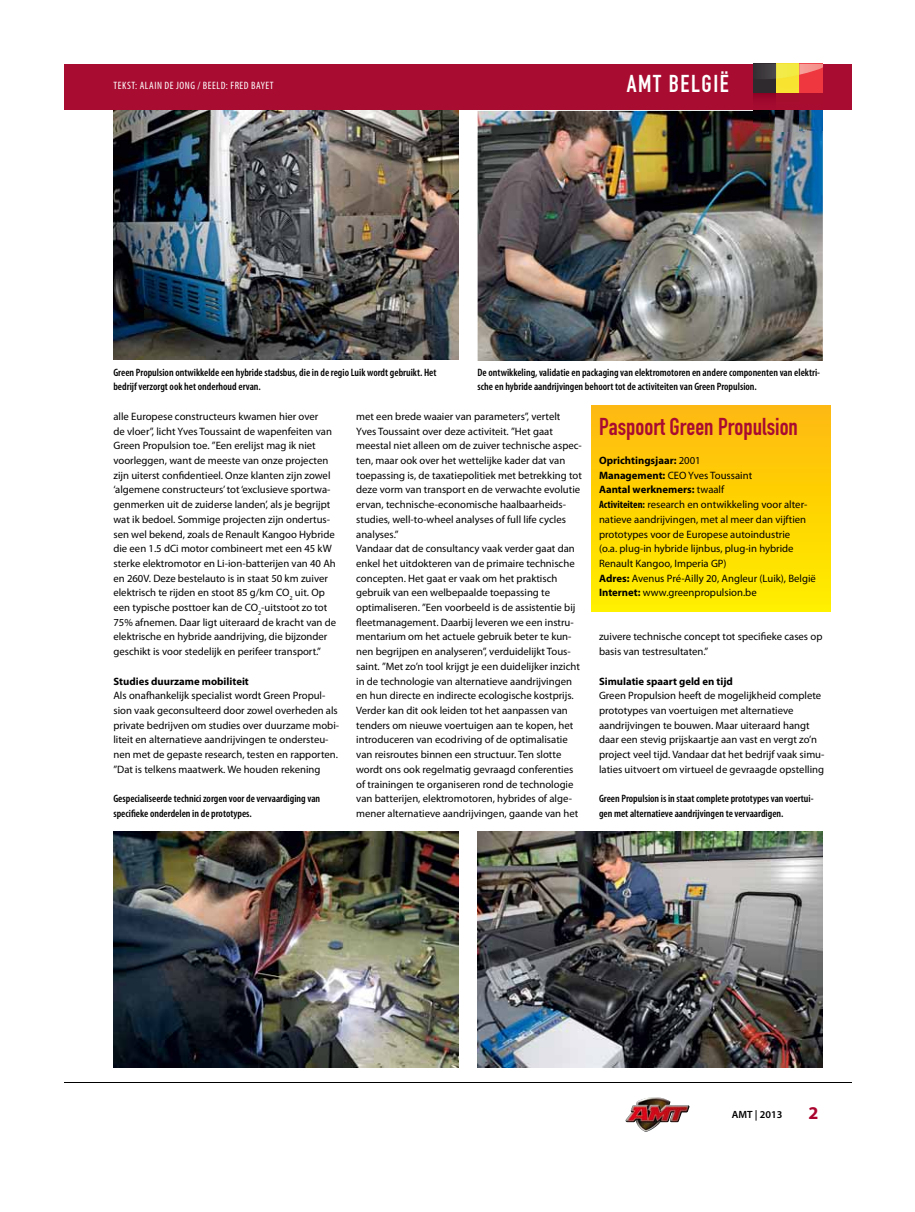
<style>
.page{position:relative;width:915px;height:1212px;background:#fff}
.page>*{position:absolute;margin:0;border:0;box-sizing:border-box;transform-origin:0 0}
.t1{font:24px "DIN Engschrift Std";color:#a80c31}
.t2{font:24px "DIN Engschrift Std";letter-spacing:.065em;color:#fff}
.t3{font:700 18px "Myriad Pro";color:#aa052e}
.t4{font:700 16.05px "Myriad Pro";color:#a80c31}
.t5{font:10.65px/14.7px "Myriad Pro";color:#000}
.t6{font:600 condensed 10.65px/14.7px "Myriad Pro";color:#000}
.t7{font:700 10.65px "Myriad Pro";color:#000}
.t8{font:condensed 10.65px "Myriad Pro";letter-spacing:.05em;color:#fff}
.t9{font:600 10.5px "Myriad Pro";color:#000}
.t10{font:600 condensed 9.3px "Myriad Pro";letter-spacing:.01em;color:#000}
.s1{font-weight:700}
.s2{font-weight:700;font-stretch:condensed}
</style>
<div class="page">
<img style="left:625px;top:1097px;width:64px;height:35px">
<hr style="left:64px;top:1082px;width:786px;height:1px;background:#000">
<div style="left:64px;top:64px;width:786px;height:46px;background:#a80c31"></div>
<img style="left:113px;top:111px;width:345px;height:249px">
<img style="left:477px;top:111px;width:345px;height:250px">
<img style="left:113px;top:832px;width:345px;height:235px">
<img style="left:477px;top:832px;width:345px;height:235px">
<div style="left:753px;top:93px;width:22px;height:17px;background:linear-gradient(to right,#9e082d,#9e082d)"></div>
<svg style="left:753px;top:110px;width:69px;height:21px"></svg>
<svg style="left:753px;top:64px;width:69px;height:29px;background:#b47842"></svg>
<div style="left:591px;top:405px;width:239px;height:206px;background:linear-gradient(to bottom,#feb90e,#ffef00)"></div>
<p class="t8" style="left:113px;top:79px;width:162px">TEKST: ALAIN DE JONG / BEELD: FRED BAYET</p>
<h1 class="t2" style="left:626px;top:69px;width:103px">AMT BELGIË</h1>
<p class="t6" style="left:113px;top:365px;width:324px">Green Propulsion ontwikkelde een hybride stadsbus, die in de regio Luik wordt gebruikt. Het bedrijf verzorgt ook het onderhoud ervan.</p>
<p class="t6" style="left:477px;top:365px;width:344px">De ontwikkeling, validatie en packaging van elektromotoren en andere componenten van elektri&shy;sche en hybride aandrijvingen behoort tot de activiteiten van Green Propulsion.</p>
<p class="t5" style="left:113px;top:409px;width:224px">alle Europese constructeurs kwamen hier over<br>de vloer”, licht Yves Toussaint de wapenfeiten van Green Propulsion toe. ”Een erelijst mag ik niet voorleggen, want de meeste van onze projecten zijn uiterst confidentieel. Onze klanten zijn zowel ‘algemene constructeurs’ tot ‘exclusieve sportwa&shy;genmerken uit de zuiderse landen’, als je begrijpt wat ik bedoel. Sommige projecten zijn ondertus&shy;sen wel bekend, zoals de Renault Kangoo Hybride die een 1.5 dCi motor combineert met een 45 kW sterke elektromotor en Li-ion-batterijen van 40 Ah en 260V. Deze bestelauto is in staat 50 km zuiver elektrisch te rijden en stoot 85 g/km CO <sub>2</sub> uit. Op een typische posttoer kan de CO <sub>2</sub> -uitstoot zo tot 75% afnemen. Daar ligt uiteraard de kracht van de elektrische en hybride aandrijving, die bijzonder geschikt is voor stedelijk en perifeer transport.”</p>
<p class="t7" style="left:113px;top:674px;width:137px">Studies duurzame mobiliteit</p>
<p class="t5" style="left:113px;top:688px;width:227px">Als onafhankelijk specialist wordt Green Propul&shy;sion vaak geconsulteerd door zowel overheden als private bedrijven om studies over duurzame mobi&shy;liteit en alternatieve aandrijvingen te ondersteu&shy;nen met de gepaste research, testen en rapporten. ”Dat is telkens maatwerk. We houden rekening</p>
<p class="t5" style="left:356px;top:409px;width:227px">met een brede waaier van parameters”, vertelt Yves Toussaint over deze activiteit. ”Het gaat meestal niet alleen om de zuiver technische aspec&shy;ten, maar ook over het wettelijke kader dat van toepassing is, de taxatiepolitiek met betrekking tot deze vorm van transport en de verwachte evolutie ervan, technische-economische haalbaarheids&shy;studies, well-to-wheel analyses of full life cycles analyses.”<br>Vandaar dat de consultancy vaak verder gaat dan enkel het uitdokteren van de primaire technische concepten. Het gaat er vaak om het praktisch gebruik van een welbepaalde toepassing te optimaliseren. ”Een voorbeeld is de assistentie bij fleetmanagement. Daarbij leveren we een instru&shy;mentarium om het actuele gebruik beter te kun&shy;nen begrijpen en analyseren”, verduidelijkt Tous&shy;saint. ”Met zo’n tool krijgt je een duidelijker inzicht in de technologie van alternatieve aandrijvingen en hun directe en indirecte ecologische kostprijs.<br>Verder kan dit ook leiden tot het aanpassen van tenders om nieuwe voertuigen aan te kopen, het introduceren van ecodriving of de optimalisatie van reisroutes binnen een structuur. Ten slotte wordt ons ook regelmatig gevraagd conferenties of trainingen te organiseren rond de technologie van batterijen, elektromotoren, hybrides of alge&shy;mener alternatieve aandrijvingen, gaande van het</p>
<h1 class="t1" style="left:598px;top:412px;width:200px">Paspoort Green Propulsion</h1>
<p class="t5" style="left:598px;top:453px;width:218px"><span class="s1">Oprichtingsjaar:</span> 2001<br><span class="s1">Management:</span> CEO Yves Toussaint<br><span class="s1">Aantal werknemers:</span> twaalf<br><span class="s2">Activiteiten:</span> research en ontwikkeling voor alter&shy;natieve aandrijvingen, met al meer dan vijftien prototypes voor de Europese autoindustrie<br>(o.a. plug-in hybride lijnbus, plug-in hybride Renault Kangoo, Imperia GP)<br><span class="s1">Adres:</span> Avenus Pré-Ailly 20, Angleur (Luik), België <span class="s1">Internet:</span> www.greenpropulsion.be</p>
<p class="t5" style="left:598px;top:629px;width:225px">zuivere technische concept tot specifieke cases op basis van testresultaten.”</p>
<p class="t7" style="left:598px;top:674px;width:135px">Simulatie spaart geld en tijd</p>
<p class="t5" style="left:598px;top:688px;width:227px">Green Propulsion heeft de mogelijkheid complete prototypes van voertuigen met alternatieve aandrijvingen te bouwen. Maar uiteraard hangt daar een stevig prijskaartje aan vast en vergt zo’n project veel tijd. Vandaar dat het bedrijf vaak simu&shy;laties uitvoert om virtueel de gevraagde opstelling</p>
<p class="t6" style="left:113px;top:791px;width:208px">Gespecialiseerde technici zorgen voor de vervaardiging van specifieke onderdelen in de prototypes.</p>
<p class="t6" style="left:598px;top:791px;width:216px">Green Propulsion is in staat complete prototypes van voertui&shy;gen met alternatieve aandrijvingen te vervaardigen.</p>
<p class="t10" style="left:747px;top:1103px;width:36px">AMT | 2013</p>
<h3 class="t4" style="left:804px;top:1095px;width:19px">69</h3>
<h2 class="t3" style="left:808px;top:1101px;width:11px">2</h2>
<p class="t9" style="left:731px;top:1107px;width:52px">AMT | 2013</p>
</div>
